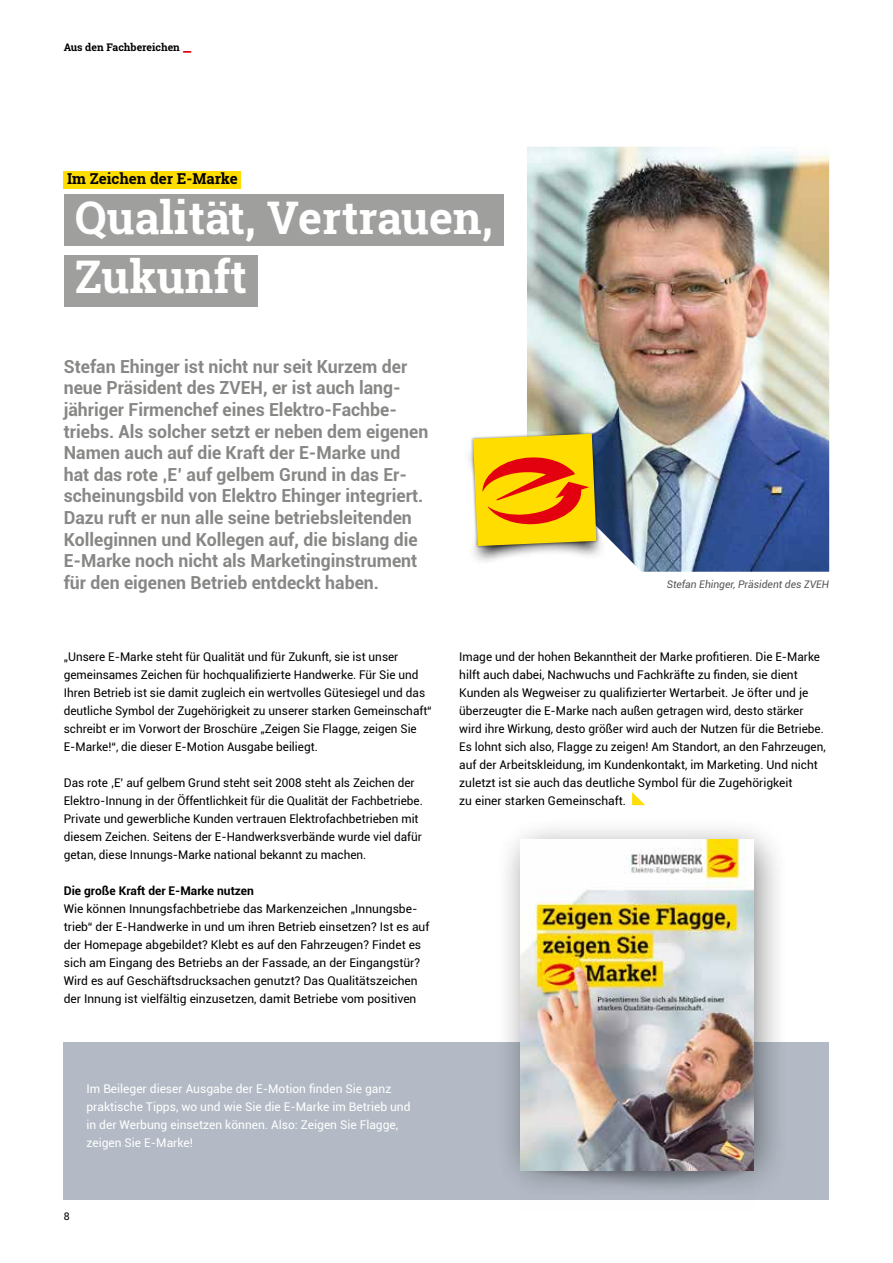
<style>
.page{position:relative;width:893px;height:1263px;background:#fff}
.page>*{position:absolute;margin:0;border:0;box-sizing:border-box;transform-origin:0 0}
.t1{font:700 45px/58.5px "Roboto Slab";color:#fff}
.t2{font:700 18px/21.6px "Roboto";color:#878786}
.t3{font:700 15px "Roboto Slab";color:#000}
.t4{font:12px/18px "Roboto";color:#000}
.t5{font:12px/18px "Roboto";color:#fff}
.t6{font:700 12px "Roboto";color:#000}
.t7{font:italic 10.5px "Roboto";color:#565656}
.t8{font:700 10.5px "Roboto Slab";color:#000}
.t9{font:10.5px "Roboto";color:#000}
.s1{font-size:18px;color:#e3000f}
</style>
<div class="page">
<img style="left:527px;top:147px;width:302px;height:425px">
<svg style="left:632px;top:792px;width:13px;height:13px"></svg>
<div style="left:64px;top:171px;width:177px;height:18px;background:#fd0"></div>
<div style="left:64px;top:194px;width:439px;height:52px;background:#9f9f9e"></div>
<div style="left:64px;top:255px;width:194px;height:52px;background:#9f9f9e"></div>
<div style="left:64px;top:1042px;width:765px;height:157px;background:#b3bac5"></div>
<svg style="left:469px;top:440px;width:137px;height:126px"></svg>
<div style="left:470px;top:431px;width:129px;height:118px;background:#000;opacity:.5"></div>
<svg style="left:473px;top:434px;width:123px;height:112px"></svg>
<div style="left:494px;top:817px;width:295px;height:382px;background:#000;opacity:.5"></div>
<img style="left:522px;top:845px;width:231px;height:318px">
<p class="t8" style="left:64px;top:40px;width:130px">Aus den Fachbereichen <span class="s1">_</span></p>
<p class="t3" style="left:67px;top:169px;width:172px">Im Zeichen der E-Marke</p>
<h1 class="t1" style="left:75px;top:188px;width:419px">Qualität, Vertrauen,<br>Zukunft</h1>
<p class="t2" style="left:64px;top:355px;width:366px">Stefan Ehinger ist nicht nur seit Kurzem der neue Präsident des ZVEH, er ist auch lang&shy;jähriger Firmenchef eines Elektro-Fachbe&shy;triebs. Als solcher setzt er neben dem eigenen Namen auch auf die Kraft der E-Marke und hat das rote ‚E’ auf gelbem Grund in das Er&shy;scheinungsbild von Elektro Ehinger integriert.<br>Dazu ruft er nun alle seine betriebsleitenden Kolleginnen und Kollegen auf, die bislang die E-Marke noch nicht als Marketinginstrument für den eigenen Betrieb entdeckt haben.</p>
<p class="t7" style="left:667px;top:577px;width:164px">Stefan Ehinger, Präsident des ZVEH</p>
<p class="t4" style="left:64px;top:647px;width:370px">„Unsere E-Marke steht für Qualität und für Zukunft, sie ist unser gemeinsames Zeichen für hochqualifizierte Handwerke. Für Sie und Ihren Betrieb ist sie damit zugleich ein wertvolles Gütesiegel und das deutliche Symbol der Zugehörigkeit zu unserer starken Gemeinschaft“ schreibt er im Vorwort der Broschüre „Zeigen Sie Flagge, zeigen Sie E-Marke!“, die dieser E-Motion Ausgabe beiliegt.</p>
<p class="t4" style="left:64px;top:773px;width:361px">Das rote ‚E’ auf gelbem Grund steht seit 2008 steht als Zeichen der Elektro-Innung in der Öffentlichkeit für die Qualität der Fachbetriebe.<br>Private und gewerbliche Kunden vertrauen Elektrofachbetrieben mit diesem Zeichen. Seitens der E-Handwerksverbände wurde viel dafür getan, diese Innungs-Marke national bekannt zu machen.</p>
<p class="t6" style="left:64px;top:882px;width:192px">Die große Kraft der E-Marke nutzen</p>
<p class="t4" style="left:64px;top:899px;width:367px">Wie können Innungsfachbetriebe das Markenzeichen „Innungsbe&shy;trieb“ der E-Handwerke in und um ihren Betrieb einsetzen? Ist es auf der Homepage abgebildet? Klebt es auf den Fahrzeugen? Findet es sich am Eingang des Betriebs an der Fassade, an der Eingangstür?<br>Wird es auf Geschäftsdrucksachen genutzt? Das Qualitätszeichen der Innung ist vielfältig einzusetzen, damit Betriebe vom positiven</p>
<p class="t4" style="left:459px;top:647px;width:368px">Image und der hohen Bekanntheit der Marke profitieren. Die E-Marke hilft auch dabei, Nachwuchs und Fachkräfte zu finden, sie dient Kunden als Wegweiser zu qualifizierter Wertarbeit. Je öfter und je überzeugter die E-Marke nach außen getragen wird, desto stärker wird ihre Wirkung, desto größer wird auch der Nutzen für die Betriebe.<br>Es lohnt sich also, Flagge zu zeigen! Am Standort, an den Fahrzeugen, auf der Arbeitskleidung, im Kundenkontakt, im Marketing. Und nicht zuletzt ist sie auch das deutliche Symbol für die Zugehörigkeit<br>zu einer starken Gemeinschaft.</p>
<p class="t5" style="left:86px;top:1079px;width:326px">Im Beileger dieser Ausgabe der E-Motion finden Sie ganz praktische Tipps, wo und wie Sie die E-Marke im Betrieb und in der Werbung einsetzen können. Also: Zeigen Sie Flagge, zeigen Sie E-Marke!</p>
<p class="t9" style="left:64px;top:1209px;width:7px">8</p>
</div>
